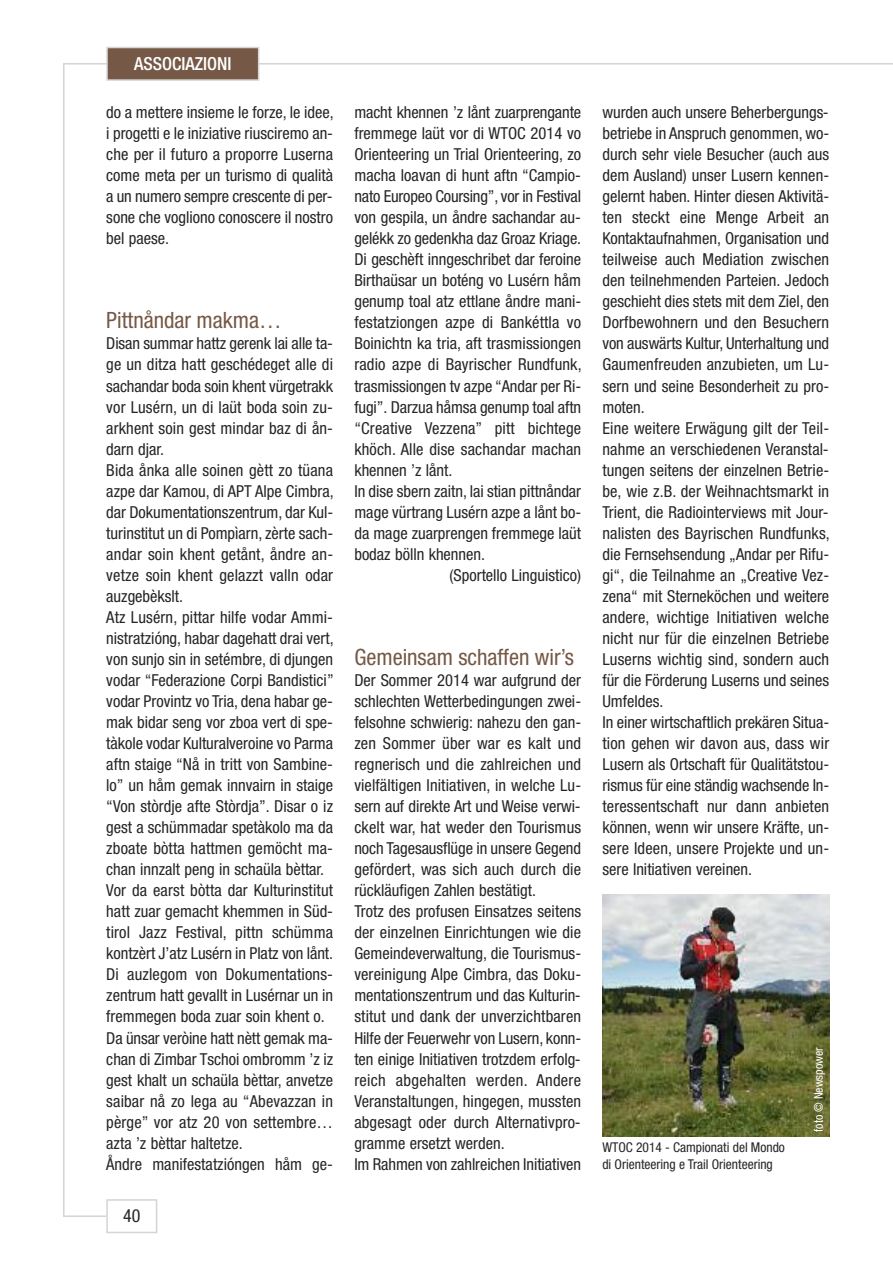
<style>
.page{position:relative;width:893px;height:1263px;background:#fff}
.page>*{position:absolute;margin:0;border:0;box-sizing:border-box;transform-origin:0 0}
.t1{font:condensed 22.5px "Helvetica Neue";color:#755845}
.t2{font:500 condensed 18px "Helvetica Neue";color:#fff}
.t3{font:condensed 18px "Helvetica Neue";color:#272627}
.t4{font:condensed 16.5px/21px "Helvetica Neue";color:#272627}
.t5{font:condensed 13.5px/16.5px "Helvetica Neue";color:#272627}
.t6{font:condensed 12px "Helvetica Neue";color:#fff}
</style>
<div class="page">
<hr style="left:64px;top:63px;width:829px;height:2px;background:#d4d4d4">
<hr style="left:64px;top:1215px;width:42px;height:2px;background:#d4d4d4">
<div style="left:106px;top:1199px;width:51px;height:34px;border:2px solid #d4d4d4"></div>
<div style="left:108px;top:48px;width:150px;height:31px;background:#755845"></div>
<div style="left:106px;top:47px;width:153px;height:34px;border:2px solid #d4d4d4"></div>
<hr style="left:63px;top:63px;width:2px;height:1154px;background:#d4d4d4">
<img style="left:602px;top:894px;width:227px;height:242px">
<p class="t2" style="left:134px;top:57px;width:99px">ASSOCIAZIONI</p>
<p class="t4" style="left:106px;top:103px;width:229px;text-align:justify">do a mettere insieme le forze, le idee, i progetti e le iniziative riusciremo an&shy;che per il futuro a proporre Luserna come meta per un turismo di qualità a un numero sempre crescente di per&shy;sone che vogliono conoscere il nostro bel paese.</p>
<h1 class="t1" style="left:106px;top:312px;width:177px">Pittnåndar makma…</h1>
<p class="t4" style="left:106px;top:334px;width:229px">Disan summar hattz gerenk lai alle ta&shy;ge un ditza hatt geschédeget alle di sachandar boda soin khent vürgetrakk vor Lusérn, un di laüt boda soin zu&shy;arkhent soin gest mindar baz di ån&shy;darn djar.<br>Bida ånka alle soinen gètt zo tüana azpe dar Kamou, di APT Alpe Cimbra, dar Dokumentationszentrum, dar Kul&shy;turinstitut un di Pompìarn, zèrte sach&shy;andar soin khent getånt, åndre an&shy;vetze soin khent gelazzt valln odar auzgebèkslt.<br>Atz Lusérn, pittar hilfe vodar Ammi&shy;nistratzióng, habar dagehatt drai vert, von sunjo sin in setémbre, di djungen vodar “Federazione Corpi Bandistici” vodar Provintz vo Tria, dena habar ge&shy;mak bidar seng vor zboa vert di spe&shy;tàkole vodar Kulturalveroine vo Parma aftn staige “Nå in tritt von Sambine&shy;lo” un håm gemak innvairn in staige “Von stòrdje afte Stòrdja”. Disar o iz gest a schümmadar spetàkolo ma da zboate bòtta hattmen gemöcht ma&shy;chan innzalt peng in schaüla bèttar.<br>Vor da earst bòtta dar Kulturinstitut hatt zuar gemacht khemmen in Süd&shy;tirol Jazz Festival, pittn schümma kontzèrt J’atz Lusérn in Platz von lånt.<br>Di auzlegom von Dokumentations&shy;zentrum hatt gevallt in Lusérnar un in fremmegen boda zuar soin khent o.<br>Da ünsar veròine hatt nètt gemak ma&shy;chan di Zimbar Tschoi ombromm ’z iz gest khalt un schaüla bèttar, anvetze saibar nå zo lega au “Abevazzan in pèrge” vor atz 20 von settembre… azta ’z bèttar haltetze.<br>Åndre manifestatzióngen håm ge-</p>
<p class="t3" style="left:123px;top:1209px;width:19px">40</p>
<p class="t4" style="left:354px;top:103px;width:228px">macht khennen ’z lånt zuarprengante</p>
<p class="t4" style="left:354px;top:124px;width:228px">fremmege laüt vor di WTOC 2014 vo</p>
<p class="t4" style="left:354px;top:145px;width:228px">Orienteering un Trial Orienteering, zo</p>
<p class="t4" style="left:354px;top:166px;width:228px">macha loavan di hunt aftn “Campio-</p>
<p class="t4" style="left:354px;top:187px;width:228px">nato Europeo Coursing”, vor in Festival</p>
<p class="t4" style="left:354px;top:208px;width:228px">von gespila, un åndre sachandar au-</p>
<p class="t4" style="left:354px;top:229px;width:228px">gelékk zo gedenkha daz Groaz Kriage.</p>
<p class="t4" style="left:354px;top:250px;width:228px">Di geschèft inngeschribet dar feroine</p>
<p class="t4" style="left:354px;top:271px;width:228px">Birthaüsar un boténg vo Lusérn håm</p>
<p class="t4" style="left:354px;top:292px;width:228px">genump toal atz ettlane åndre mani-</p>
<p class="t4" style="left:354px;top:313px;width:228px">festatziongen azpe di Bankéttla vo</p>
<p class="t4" style="left:354px;top:334px;width:228px">Boinichtn ka tria, aft trasmissiongen</p>
<p class="t4" style="left:354px;top:355px;width:229px">radio azpe di Bayrischer Rundfunk,</p>
<p class="t4" style="left:354px;top:377px;width:228px">trasmissiongen tv azpe “Andar per Ri-</p>
<p class="t4" style="left:354px;top:398px;width:228px">fugi”. Darzua håmsa genump toal aftn</p>
<p class="t4" style="left:354px;top:419px;width:228px">“Creative Vezzena” pitt bichtege</p>
<p class="t4" style="left:354px;top:440px;width:228px">khöch. Alle dise sachandar machan</p>
<p class="t4" style="left:354px;top:461px;width:100px">khennen ’z lånt.</p>
<p class="t4" style="left:354px;top:482px;width:228px">In dise sbern zaitn, lai stian pittnåndar</p>
<p class="t4" style="left:354px;top:503px;width:228px">mage vürtrang Lusérn azpe a lånt bo-</p>
<p class="t4" style="left:354px;top:524px;width:228px">da mage zuarprengen fremmege laüt</p>
<p class="t4" style="left:354px;top:545px;width:132px">bodaz bölln khennen.</p>
<p class="t4" style="left:450px;top:566px;width:133px">(Sportello Linguistico)</p>
<h1 class="t1" style="left:354px;top:649px;width:221px">Gemeinsam schaffen wir’s</h1>
<p class="t4" style="left:354px;top:671px;width:228px">Der Sommer 2014 war aufgrund der schlechten Wetterbedingungen zwei&shy;felsohne schwierig: nahezu den gan&shy;zen Sommer über war es kalt und regnerisch und die zahlreichen und vielfältigen Initiativen, in welche Lu&shy;sern auf direkte Art und Weise verwi&shy;ckelt war, hat weder den Tourismus noch Tagesausflüge in unsere Gegend gefördert, was sich auch durch die rückläufigen Zahlen bestätigt.<br>Trotz des profusen Einsatzes seitens der einzelnen Einrichtungen wie die Gemeindeverwaltung, die Tourismus&shy;vereinigung Alpe Cimbra, das Doku&shy;mentationszentrum und das Kulturin&shy;stitut und dank der unverzichtbaren Hilfe der Feuerwehr von Lusern, konn&shy;ten einige Initiativen trotzdem erfolg&shy;reich abgehalten werden. Andere Veranstaltungen, hingegen, mussten abgesagt oder durch Alternativpro&shy;gramme ersetzt werden.<br>Im Rahmen von zahlreichen Initiativen</p>
<p class="t4" style="left:602px;top:103px;width:229px">wurden auch unsere Beherbergungs&shy;betriebe in Anspruch genommen, wo&shy;durch sehr viele Besucher (auch aus dem Ausland) unser Lusern kennen&shy;gelernt haben. Hinter diesen Aktivitä&shy;ten steckt eine Menge Arbeit an Kontaktaufnahmen, Organisation und teilweise auch Mediation zwischen den teilnehmenden Parteien. Jedoch geschieht dies stets mit dem Ziel, den Dorfbewohnern und den Besuchern von auswärts Kultur, Unterhaltung und Gaumenfreuden anzubieten, um Lu&shy;sern und seine Besonderheit zu pro&shy;moten.<br>Eine weitere Erwägung gilt der Teil&shy;nahme an verschiedenen Veranstal&shy;tungen seitens der einzelnen Betrie&shy;be, wie z.B. der Weihnachtsmarkt in Trient, die Radiointerviews mit Jour&shy;nalisten des Bayrischen Rundfunks, die Fernsehsendung „Andar per Rifu&shy;gi“, die Teilnahme an „Creative Vez&shy;zena“ mit Sterneköchen und weitere andere, wichtige Initiativen welche nicht nur für die einzelnen Betriebe Luserns wichtig sind, sondern auch für die Förderung Luserns und seines Umfeldes.<br>In einer wirtschaftlich prekären Situa&shy;tion gehen wir davon aus, dass wir Lusern als Ortschaft für Qualitätstou&shy;rismus für eine ständig wachsende In&shy;teressentschaft nur dann anbieten können, wenn wir unsere Kräfte, un&shy;sere Ideen, unsere Projekte und un&shy;sere Initiativen vereinen.</p>
<p class="t5" style="left:602px;top:1140px;width:184px">WTOC 2014 - Campionati del Mondo di Orienteering e Trail Orienteering</p>
<p class="t6" style="left:814px;top:1132px;width:86px;rotate:-90deg">foto © Newspower</p>
</div>
